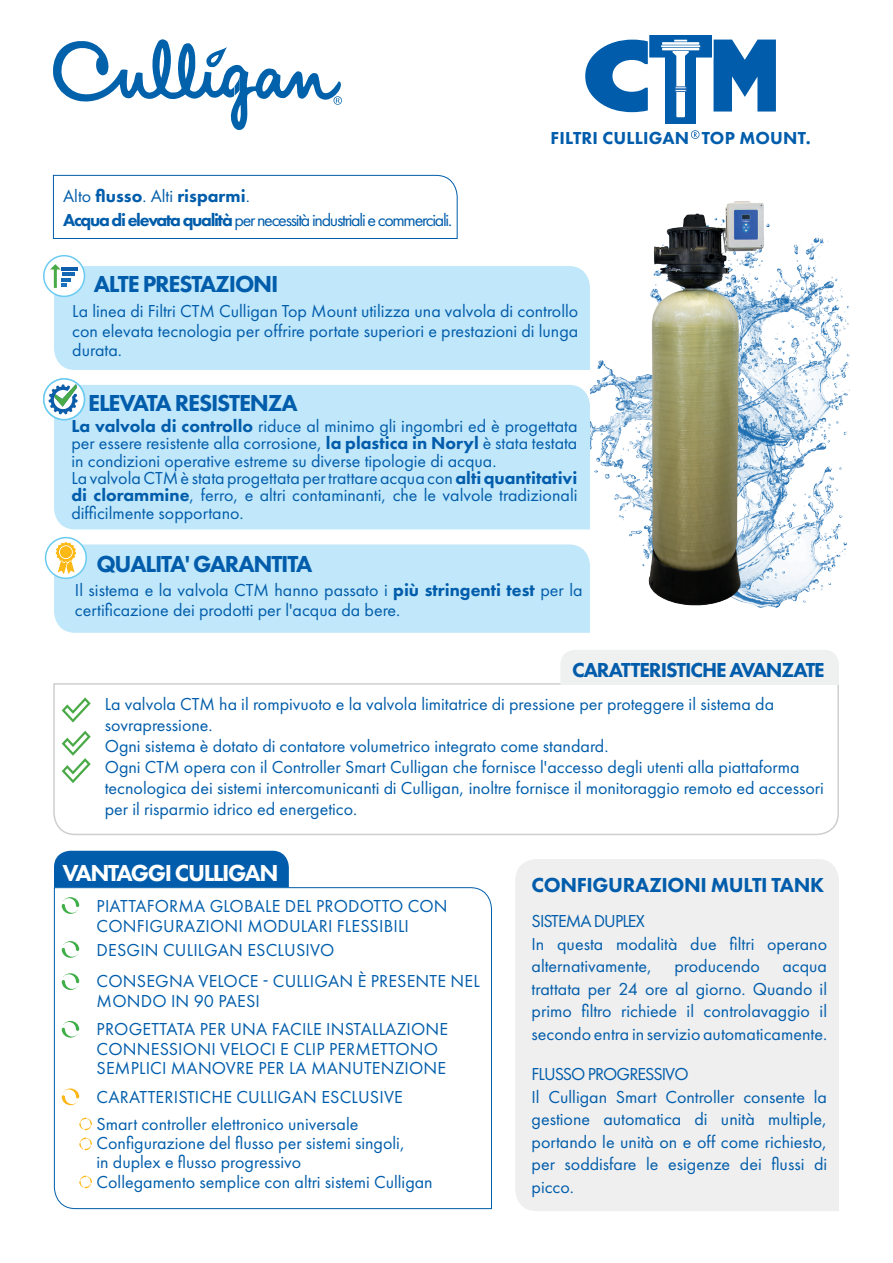
<style>
.page{position:relative;width:893px;height:1263px;background:#fff}
.page>*{position:absolute;margin:0;border:0;box-sizing:border-box;transform-origin:0 0}
.t1{font:800 24px "Futura PT";letter-spacing:-.05em;color:#015dab}
.t2{font:800 24px "Futura PT";letter-spacing:-.06em;color:#fff}
.t3{font:800 21px "Futura PT";letter-spacing:-.02em;color:#015dab}
.t4{font:800 21px "Futura PT";letter-spacing:-.04em;color:#015dab}
.t5{font:18px/22.5px "Futura PT";color:#015dab}
.t6{font:18px/24px "Futura PT";letter-spacing:-.07em;color:#015dab}
.t7{font:800 18px "Futura PT";letter-spacing:.01em;color:#015dab}
.s1{font-weight:800}
</style>
<div class="page">
<div style="left:54px;top:851px;width:235px;height:36px;background:#015dab"></div>
<svg style="left:53px;top:683px;width:786px;height:152px"></svg>
<div style="left:54px;top:266px;width:536px;height:104px;background:#c0e7fa"></div>
<div style="left:515px;top:859px;width:324px;height:352px;background:#efefef"></div>
<div style="left:54px;top:385px;width:536px;height:144px;background:#c0e7fa"></div>
<div style="left:54px;top:544px;width:536px;height:89px;background:#c0e7fa"></div>
<svg style="left:53px;top:39px;width:289px;height:91px"></svg>
<svg style="left:691px;top:130px;width:8px;height:9px"></svg>
<div style="left:665px;top:57px;width:31px;height:67px;background:#015dab"></div>
<svg style="left:585px;top:35px;width:191px;height:82px"></svg>
<svg style="left:53px;top:175px;width:405px;height:64px"></svg>
<img style="left:590px;top:201px;width:260px;height:407px">
<div style="left:44px;top:256px;width:40px;height:40px;background:#fff;border-radius:50%"></div>
<div style="left:43px;top:255px;width:42px;height:42px;border:2px solid #69cbf1;border-radius:50%"></div>
<svg style="left:44px;top:379px;width:40px;height:41px"></svg>
<div style="left:43px;top:378px;width:42px;height:42px;border:2px solid #69cbf1;border-radius:50%"></div>
<div style="left:46px;top:538px;width:40px;height:40px;background:#fff;border-radius:50%"></div>
<div style="left:45px;top:537px;width:42px;height:42px;border:2px solid #69cbf1;border-radius:50%"></div>
<hr style="left:62px;top:267px;width:16px;height:3px;background:#0d5eaa">
<hr style="left:62px;top:272px;width:13px;height:4px;background:#1169b4">
<svg style="left:50px;top:264px;width:21px;height:24px"></svg>
<svg style="left:56px;top:542px;width:20px;height:32px"></svg>
<svg style="left:49px;top:384px;width:29px;height:30px"></svg>
<div style="left:560px;top:650px;width:279px;height:35px;background:#eff0f0"></div>
<svg style="left:62px;top:697px;width:29px;height:25px"></svg>
<svg style="left:62px;top:731px;width:29px;height:52px"></svg>
<svg style="left:54px;top:887px;width:438px;height:322px"></svg>
<svg style="left:62px;top:897px;width:17px;height:17px"></svg>
<svg style="left:62px;top:973px;width:17px;height:17px"></svg>
<svg style="left:62px;top:941px;width:17px;height:17px"></svg>
<svg style="left:62px;top:1021px;width:17px;height:17px"></svg>
<svg style="left:62px;top:1088px;width:17px;height:17px"></svg>
<svg style="left:79px;top:1117px;width:13px;height:13px"></svg>
<svg style="left:79px;top:1137px;width:13px;height:13px"></svg>
<svg style="left:79px;top:1175px;width:13px;height:13px"></svg>
<p class="t6" style="left:63px;top:183px;width:391px">Alto <span class="s1">flusso</span>. Alti <span class="s1">risparmi</span>.<br><span class="s1">Acqua di elevata qualità</span> per necessità industriali e commerciali.</p>
<p class="t7" style="left:551px;top:127px;width:262px">FILTRI CULLIGAN TOP MOUNT.</p>
<h1 class="t1" style="left:94px;top:269px;width:186px">ALTE PRESTAZIONI</h1>
<p class="t5" style="left:72px;top:302px;width:508px;line-height:19.5px;text-align:justify">La linea di Filtri CTM Culligan Top Mount utilizza una valvola di controllo con elevata tecnologia per offrire portate superiori e prestazioni di lunga durata.</p>
<h1 class="t1" style="left:88px;top:388px;width:211px">ELEVATA RESISTENZA</h1>
<p class="t5" style="left:71px;top:417px;width:508px;line-height:17.4px"><span class="s1">La valvola di controllo</span> riduce al minimo gli ingombri ed è progettata per essere resistente alla corrosione, <span class="s1">la plastica in Noryl</span> è stata testata in condizioni operative estreme su diverse tipologie di acqua.<br>La valvola CTM è stata progettata per trattare acqua con <span class="s1">alti quantitativi di clorammine</span>, ferro, e altri contaminanti, che le valvole tradizionali difficilmente sopportano.</p>
<h1 class="t1" style="left:96px;top:549px;width:218px">QUALITA' GARANTITA</h1>
<p class="t5" style="left:75px;top:580px;width:509px;line-height:19.5px">Il sistema e la valvola CTM hanno passato i <span class="s1">più stringenti test</span> per la certificazione dei prodotti per l'acqua da bere.</p>
<p class="t4" style="left:572px;top:656px;width:254px">CARATTERISTICHE AVANZATE</p>
<p class="t5" style="left:105px;top:693px;width:721px;line-height:21px">La valvola CTM ha il rompivuoto e la valvola limitatrice di pressione per proteggere il sistema da sovrapressione.<br>Ogni sistema è dotato di contatore volumetrico integrato come standard.<br>Ogni CTM opera con il Controller Smart Culligan che fornisce l'accesso degli utenti alla piattaforma tecnologica dei sistemi intercomunicanti di Culligan, inoltre fornisce il monitoraggio remoto ed accessori per il risparmio idrico ed energetico.</p>
<h1 class="t2" style="left:63px;top:857px;width:218px">VANTAGGI CULLIGAN</h1>
<p class="t5" style="left:97px;top:896px;width:353px;line-height:19.5px">PIATTAFORMA GLOBALE DEL PRODOTTO CON<br>CONFIGURAZIONI MODULARI FLESSIBILI</p>
<p class="t5" style="left:97px;top:934px;width:385px;line-height:31.5px">DESGIN CULILGAN ESCLUSIVO<br>CONSEGNA VELOCE - CULLIGAN È PRESENTE NEL</p>
<p class="t5" style="left:97px;top:986px;width:353px;line-height:28.5px">MONDO IN 90 PAESI<br>PROGETTATA PER UNA FACILE INSTALLAZIONE</p>
<p class="t5" style="left:97px;top:1039px;width:351px;line-height:19.5px">CONNESSIONI VELOCI E CLIP PERMETTONO<br>SEMPLICI MANOVRE PER LA MANUTENZIONE</p>
<p class="t5" style="left:97px;top:1083px;width:308px;line-height:27px">CARATTERISTICHE CULLIGAN ESCLUSIVE<br>Smart controller elettronico universale</p>
<p class="t5" style="left:97px;top:1133px;width:338px;line-height:19.5px">Configurazione del flusso per sistemi singoli,<br>in duplex e flusso progressivo<br>Collegamento semplice con altri sistemi Culligan</p>
<p class="t3" style="left:532px;top:872px;width:294px">CONFIGURAZIONI MULTI TANK</p>
<p class="t5" style="left:531px;top:910px;width:297px">SISTEMA DUPLEX<br>In questa modalità due filtri operano alternativamente, producendo acqua trattata per 24 ore al giorno. Quando il primo filtro richiede il controlavaggio il secondo entra in servizio automaticamente.</p>
<p class="t5" style="left:531px;top:1063px;width:297px">FLUSSO PROGRESSIVO<br>Il Culligan Smart Controller consente la gestione automatica di unità multiple, portando le unità on e off come richiesto, per soddisfare le esigenze dei flussi di picco.</p>
</div>
